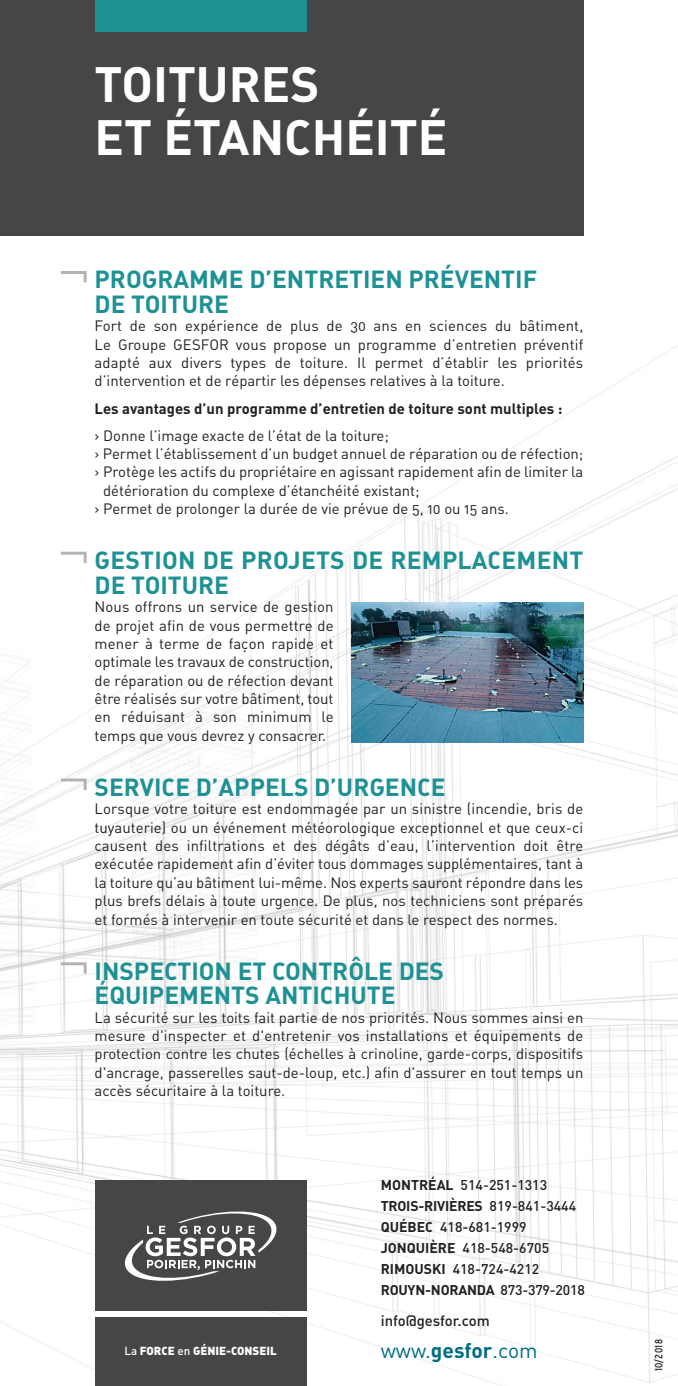
<style>
.page{position:relative;width:678px;height:1386px;background:#fff}
.page>*{position:absolute;margin:0;border:0;box-sizing:border-box;transform-origin:0 0}
.t1{font:300 63px "DIN";color:#b2b3b7}
.t2{font:49px/52.5px "DIN Bold Alternate";color:#fff}
.t3{font:24.5px/24.5px "DIN Bold Alternate";color:#1e9194}
.t4{font:21px "DIN";color:#006d86}
.t5{font:14.88px/18.4px "DIN Regular Alternate";color:#231f20;text-align:justify}
.t6{font:14.88px "DIN Bold Alternate";color:#231f20}
.t7{font:14.88px "DIN Medium Alternate";color:#231f20}
.t8{font:500 14px/21px "DIN";color:#231f20}
.t9{font:14px "DIN Bold Alternate";letter-spacing:-.015em;color:#231f20}
.t10{font:11.55px "DIN Black Alternate";color:#fff}
.t11{font:condensed 10.5px "Interstate";letter-spacing:.05em;color:#231f20}
.s1{font-family:"DIN Medium Alternate"}
.s2{font-family:"DIN Bold Alternate";font-weight:400}
.s3{font-family:"DIN";font-weight:500}
.s4{font-family:"DIN Bold Alternate"}
</style>
<div class="page">
<img style="left:0;top:346px;width:677px;height:1040px">
<div style="left:0;top:0;width:583px;height:236px;background:#454647"></div>
<div style="left:95px;top:0;width:211px;height:32px;background:#1e9194"></div>
<div style="left:95px;top:1317px;width:211px;height:69px;background:#454647"></div>
<div style="left:95px;top:1180px;width:211px;height:131px;background:#454647"></div>
<svg style="left:125px;top:1212px;width:151px;height:69px"></svg>
<img style="left:351px;top:602px;width:232px;height:140px">
<h2 class="t2" style="left:94px;top:59px;width:354px">TOITURES<br>ET ÉTANCHÉITÉ</h2>
<h1 class="t1" style="left:58px;top:231px;width:34px">¬</h1>
<h1 class="t1" style="left:58px;top:511px;width:34px">¬</h1>
<h1 class="t1" style="left:58px;top:738px;width:34px">¬</h1>
<h1 class="t1" style="left:58px;top:922px;width:34px">¬</h1>
<h3 class="t3" style="left:94px;top:268px;width:444px">PROGRAMME D’ENTRETIEN PRÉVENTIF<br>DE TOITURE</h3>
<p class="t5" style="left:94px;top:317px;width:490px">Fort de son expérience de plus de 30 ans en sciences du bâtiment, Le Groupe GESFOR vous propose un programme d’entretien préventif adapté aux divers types de toiture. Il permet d’établir les priorités d’intervention et de répartir les dépenses relatives à la toiture.</p>
<p class="t6" style="left:94px;top:400px;width:469px">Les avantages d’un programme d’entretien de toiture sont multiples :</p>
<p class="t5" style="left:94px;top:426px;width:295px">› Donne l’image exacte de l’état de la toiture;</p>
<p class="t5" style="left:94px;top:445px;width:490px">› Permet l’établissement d’un budget annuel de réparation ou de réfection;</p>
<p class="t5" style="left:94px;top:463px;width:490px">› Protège les actifs du propriétaire en agissant rapidement afin de limiter la</p>
<p class="t5" style="left:103px;top:481px;width:318px">détérioration du complexe d’étanchéité existant;</p>
<p class="t5" style="left:94px;top:500px;width:415px">› Permet de prolonger la durée de vie prévue de 5, 10 ou 15 ans.</p>
<h3 class="t3" style="left:94px;top:549px;width:490px">GESTION DE PROJETS DE REMPLACEMENT<br>DE TOITURE</h3>
<p class="t5" style="left:94px;top:598px;width:240px">Nous offrons un service de gestion de projet afin de vous permettre de mener à terme de façon rapide et optimale les travaux de construction, de réparation ou de réfection devant être réalisés sur votre bâtiment, tout en réduisant à son minimum le temps que vous devrez y consacrer.</p>
<h3 class="t3" style="left:94px;top:775px;width:352px">SERVICE D’APPELS D’URGENCE</h3>
<p class="t5" style="left:94px;top:800px;width:490px">Lorsque votre toiture est endommagée par un sinistre (incendie, bris de tuyauterie) ou un événement météorologique exceptionnel et que ceux-ci causent des infiltrations et des dégâts d’eau, l’intervention doit être exécutée rapidement afin d’éviter tous dommages supplémentaires, tant à la toiture qu’au bâtiment lui-même. Nos experts sauront répondre dans les plus brefs délais à toute urgence. De plus, nos techniciens sont préparés et formés à intervenir en toute sécurité et dans le respect des normes.</p>
<h3 class="t3" style="left:94px;top:959px;width:351px">INSPECTION ET CONTRÔLE DES<br>ÉQUIPEMENTS ANTICHUTE</h3>
<p class="t5" style="left:94px;top:1008px;width:490px">La sécurité sur les toits fait partie de nos priorités. Nous sommes ainsi en mesure d'inspecter et d'entretenir vos installations et équipements de protection contre les chutes (échelles à crinoline, garde-corps, dispositifs d'ancrage, passerelles saut-de-loup, etc.) afin d'assurer en tout temps un accès sécuritaire à la toiture.</p>
<p class="t10" style="left:124px;top:1344px;width:154px"><span class="s1">La</span> FORCE <span class="s1">en</span> GÉNIE-CONSEIL</p>
<p class="t8" style="left:380px;top:1175px;width:168px"><span class="s2">MONTRÉAL</span> 514-251-1313</p>
<p class="t9" style="left:380px;top:1198px;width:197px">TROIS-RIVIÈRES <span class="s3">819-841-3444</span></p>
<p class="t8" style="left:380px;top:1217px;width:170px"><span class="s2">QUÉBEC</span> 418-681-1999<br><span class="s2">JONQUIÈRE</span> 418-548-6705<br><span class="s2">RIMOUSKI</span> 418-724-4212</p>
<p class="t9" style="left:380px;top:1282px;width:205px">ROUYN-NORANDA <span class="s3">873-379-2018</span></p>
<p class="t7" style="left:380px;top:1313px;width:111px">info@gesfor.com</p>
<h3 class="t4" style="left:380px;top:1338px;width:158px">www.<span class="s4">gesfor</span>.com</h3>
<p class="t11" style="left:652px;top:1371px;width:34px;rotate:-90deg">10/2018</p>
</div>
